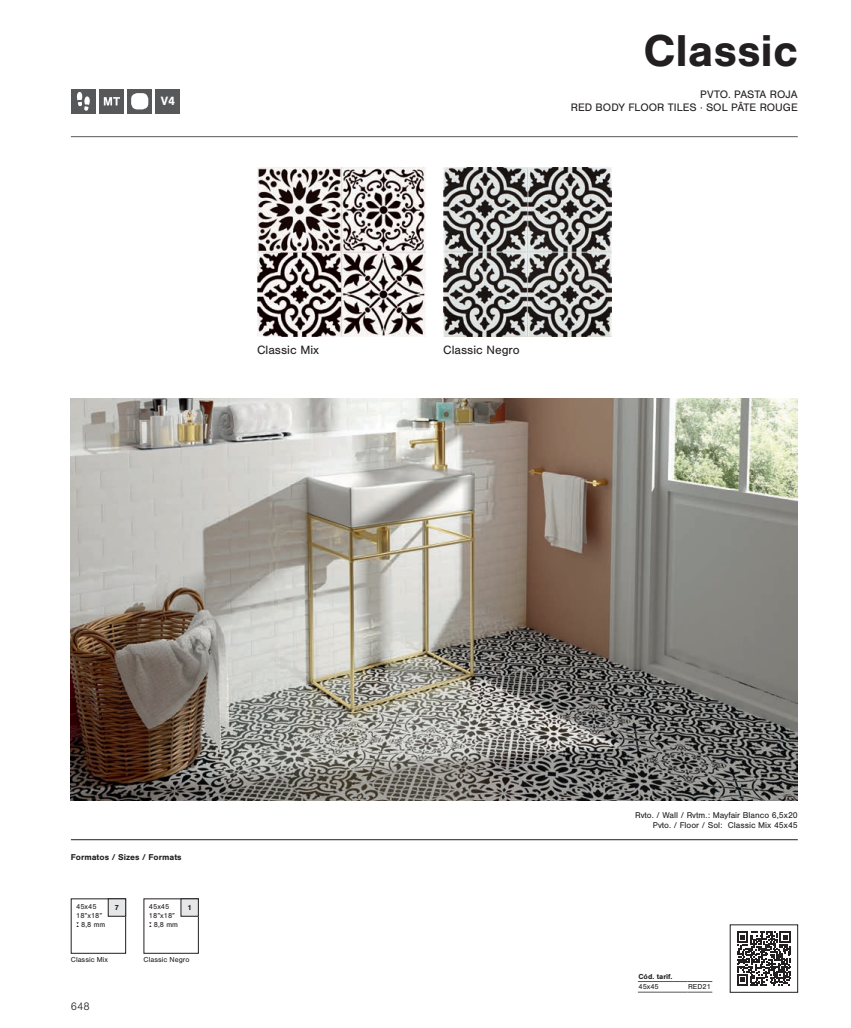
<style>
.page{position:relative;width:851px;height:1028px;background:#fff}
.page>*{position:absolute;margin:0;border:0;box-sizing:border-box;transform-origin:0 0}
.NOMBRE_SERIE_DESPIECE{font:700 46.25px "Nimbus San";color:#231f20}
.MODELO_Y_COLOR_PIEZA{font:12.5px "Nimbus San";color:#231f20}
.t1{font:700 12.5px "Nimbus San";color:#fff}
.DESCRIPCION_FAMILIA{font:11.25px "Nimbus San";color:#231f20}
.t2{font:300 11.25px "Nimbus San";color:#231f20}
.DESCRIPCION_AMBIENTE{font:8.75px "Nimbus San";color:#231f20}
.t3{font:700 8.75px "Nimbus San";color:#231f20}
.FORMATO_CROQUIS{font:7.5px "Nimbus San";color:#231f20}
.TABLA_PACKING{font:700 7.5px "Nimbus San";color:#231f20}
.TABLA_PACKING-2{font:7.5px "Nimbus San";color:#231f20}
.NºCARAS{font:700 7.5px "Nimbus San";color:#231f20}
</style>
<div class="page">
<hr style="left:71px;top:136px;width:726px;height:1px;background:#57585a">
<hr style="left:71px;top:839px;width:726px;height:1px;background:#231f20">
<div style="left:108px;top:898px;width:18px;height:18px;background:#e6e7e9"></div>
<div style="left:108px;top:898px;width:18px;height:18px;border:1px solid #231f20"></div>
<div style="left:181px;top:898px;width:17px;height:18px;background:#e6e7e9"></div>
<div style="left:181px;top:898px;width:18px;height:18px;border:1px solid #231f20"></div>
<img style="left:257px;top:168px;width:168px;height:168px">
<img style="left:443px;top:168px;width:168px;height:168px">
<hr style="left:637px;top:981px;width:50px;height:1px;background:#57585a">
<svg style="left:687px;top:981px;width:25px;height:1px"></svg>
<hr style="left:637px;top:992px;width:50px;height:1px;background:#57585a">
<svg style="left:687px;top:992px;width:25px;height:1px"></svg>
<svg style="left:737px;top:931px;width:54px;height:54px"></svg>
<img style="left:71px;top:398px;width:726px;height:402px">
<div style="left:71px;top:89px;width:25px;height:25px;background:#57585a"></div>
<svg style="left:77px;top:92px;width:13px;height:19px"></svg>
<div style="left:99px;top:89px;width:25px;height:25px;background:#57585a"></div>
<svg style="left:104px;top:97px;width:16px;height:8px"></svg>
<div style="left:127px;top:89px;width:25px;height:25px;background:#57585a"></div>
<div style="left:131px;top:93px;width:17px;height:16px;background:#fff;border-radius:6px"></div>
<div style="left:155px;top:89px;width:25px;height:25px;background:#57585a"></div>
<p class="t1" style="left:161px;top:94px;width:16px">V4</p>
<p class="MODELO_Y_COLOR_PIEZA" style="left:257px;top:343px;width:64px">Classic Mix</p>
<p class="NOMBRE_SERIE_DESPIECE" style="left:643px;top:25px;width:156px">Classic</p>
<p class="DESCRIPCION_FAMILIA" style="left:700px;top:88px;width:99px">PVTO. PASTA ROJA</p>
<p class="DESCRIPCION_FAMILIA" style="left:570px;top:101px;width:228px">RED BODY FLOOR TILES · SOL PÂTE ROUGE</p>
<p class="MODELO_Y_COLOR_PIEZA" style="left:443px;top:343px;width:78px">Classic Negro</p>
<p class="t3" style="left:71px;top:852px;width:112px">Formatos / Sizes / Formats</p>
<p class="FORMATO_CROQUIS" style="left:76px;top:902px;width:22px">45x45</p>
<p class="FORMATO_CROQUIS" style="left:76px;top:911px;width:28px">18”x18”</p>
<p class="FORMATO_CROQUIS" style="left:81px;top:920px;width:26px">8,8 mm</p>
<p class="NºCARAS" style="left:115px;top:903px;width:6px">7</p>
<p class="FORMATO_CROQUIS" style="left:149px;top:902px;width:22px">45x45</p>
<p class="FORMATO_CROQUIS" style="left:149px;top:911px;width:28px">18”x18”</p>
<p class="FORMATO_CROQUIS" style="left:154px;top:920px;width:26px">8,8 mm</p>
<p class="NºCARAS" style="left:187px;top:903px;width:6px">1</p>
<p class="FORMATO_CROQUIS" style="left:71px;top:955px;width:39px">Classic Mix</p>
<p class="FORMATO_CROQUIS" style="left:144px;top:955px;width:47px">Classic Negro</p>
<p class="t2" style="left:71px;top:1000px;width:20px">648</p>
<p class="DESCRIPCION_AMBIENTE" style="left:635px;top:810px;width:164px">Rvto. / Wall / Rvtm.: Mayfair Blanco 6,5x20</p>
<p class="DESCRIPCION_AMBIENTE" style="left:652px;top:820px;width:146px">Pvto. / Floor / Sol: Classic Mix 45x45</p>
<p class="TABLA_PACKING" style="left:638px;top:972px;width:36px">Cód. tarif.</p>
<p class="TABLA_PACKING-2" style="left:638px;top:982px;width:22px">45x45</p>
<p class="TABLA_PACKING-2" style="left:688px;top:982px;width:24px">RED21</p>
</div>
